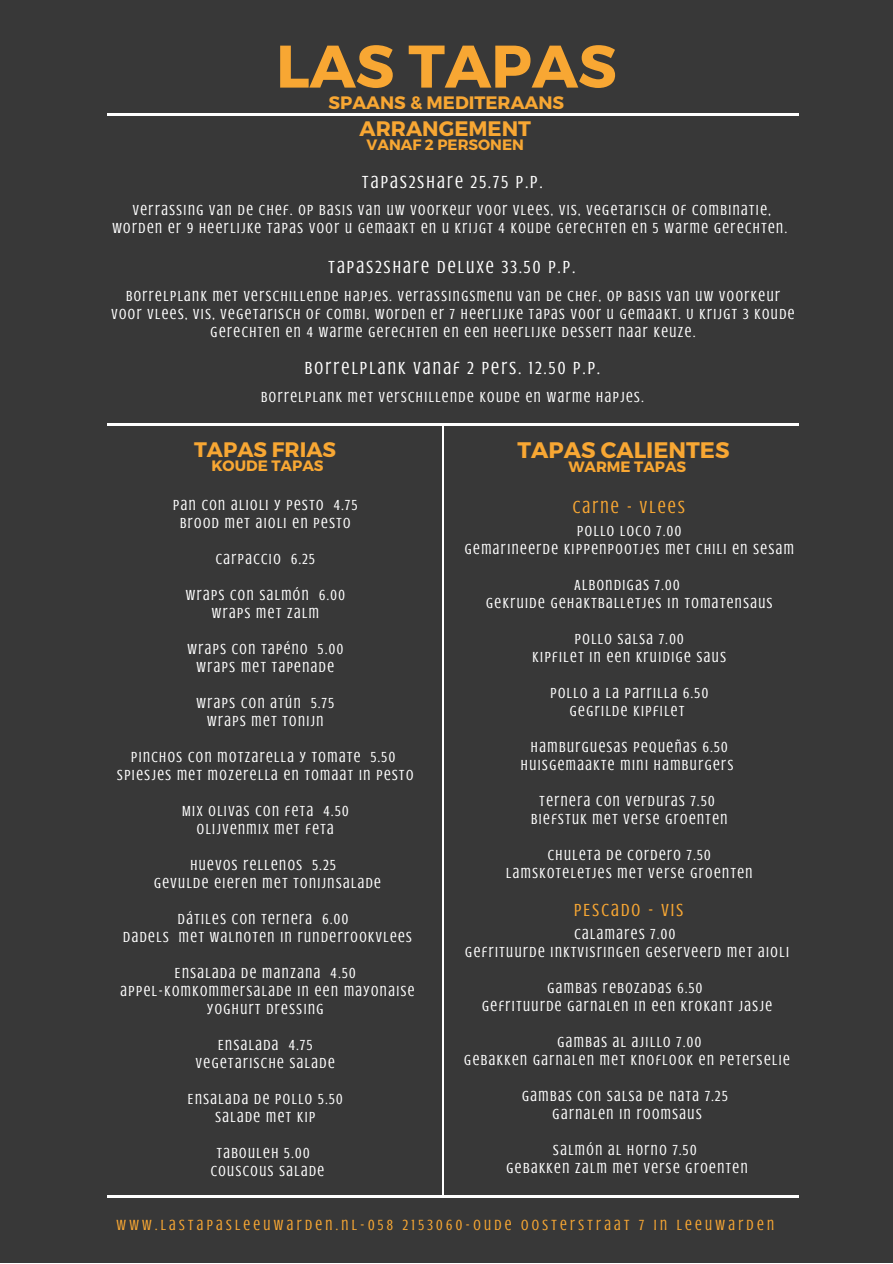
<style>
.page{position:relative;width:893px;height:1264px;background:#fff}
.page>*{position:absolute;margin:0;border:0;box-sizing:border-box;transform-origin:0 0}
.t1{font:700 60px "Montserrat";color:#f8a733}
.t2{font:700 22.5px "Montserrat";color:#f8a733}
.t3{font:700 21px "Montserrat";color:#f8a733}
.t4{font:18px "Crushed";letter-spacing:.12em;color:#fff}
.t5{font:18px "Crushed";letter-spacing:.12em;color:#f8a733}
.t6{font:700 18px "Montserrat";color:#f8a733}
.t7{font:15.15px "Crushed";letter-spacing:.22em;color:#f8a733}
.t8{font:15px/18px "Crushed";letter-spacing:.1em;color:#fff;text-align:center}
.t9{font:700 15px "Montserrat";color:#f8a733}
</style>
<div class="page">
<div style="left:0;top:0;width:892px;height:1262px;background:#383838"></div>
<hr style="left:107px;top:423px;width:691px;height:3px;background:#fff">
<hr style="left:442px;top:425px;width:1px;height:772px;background:#fff">
<hr style="left:107px;top:1195px;width:691px;height:3px;background:#fff">
<hr style="left:107px;top:113px;width:691px;height:2px;background:#fff">
<h1 class="t1" style="left:276px;top:27px;width:342px">LAS TAPAS</h1>
<p class="t6" style="left:328px;top:91px;width:237px">SPAANS &amp; MEDITERAANS</p>
<h3 class="t3" style="left:359px;top:114px;width:173px">ARRANGEMENT</h3>
<p class="t9" style="left:366px;top:135px;width:159px">VANAF 2 PERSONEN</p>
<p class="t4" style="left:362px;top:172px;width:182px">TAPAS2SHARE 25.75 P.P.</p>
<p class="t8" style="left:112px;top:201px;width:676px">VERRASSING VAN DE CHEF. OP BASIS VAN UW VOORKEUR VOOR VLEES, VIS, VEGETARISCH OF COMBINATIE,<br>WORDEN ER 9 HEERLIJKE TAPAS VOOR U GEMAAKT EN U KRIJGT 4 KOUDE GERECHTEN EN 5 WARME GERECHTEN.</p>
<p class="t4" style="left:328px;top:257px;width:248px">TAPAS2SHARE DELUXE 33.50 P.P.</p>
<p class="t8" style="left:111px;top:287px;width:684px">BORRELPLANK MET VERSCHILLENDE HAPJES. VERRASSINGSMENU VAN DE CHEF, OP BASIS VAN UW VOORKEUR<br>VOOR VLEES, VIS, VEGETARISCH OF COMBI, WORDEN ER 7 HEERLIJKE TAPAS VOOR U GEMAAKT. U KRIJGT 3 KOUDE<br>GERECHTEN EN 4 WARME GERECHTEN EN EEN HEERLIJKE DESSERT NAAR KEUZE.</p>
<p class="t4" style="left:305px;top:358px;width:296px">BORRELPLANK VANAF 2 PERS. 12.50 P.P.</p>
<p class="t8" style="left:261px;top:387px;width:384px">BORRELPLANK MET VERSCHILLENDE KOUDE EN WARME HAPJES.</p>
<h2 class="t2" style="left:517px;top:435px;width:213px">TAPAS CALIENTES</h2>
<p class="t9" style="left:568px;top:457px;width:119px">WARME TAPAS</p>
<p class="t8" style="left:173px;top:496px;width:186px">PAN CON ALIOLI Y PESTO 4.75<br>BROOD MET AIOLI EN PESTO</p>
<p class="t8" style="left:216px;top:550px;width:101px">CARPACCIO 6.25</p>
<p class="t8" style="left:186px;top:586px;width:161px">WRAPS CON SALMÓN 6.00<br>WRAPS MET ZALM</p>
<p class="t8" style="left:187px;top:640px;width:157px">WRAPS CON TAPÉNO 5.00<br>WRAPS MET TAPENADE</p>
<p class="t8" style="left:196px;top:694px;width:139px">WRAPS CON ATÚN 5.75<br>WRAPS MET TONIJN</p>
<p class="t8" style="left:117px;top:747px;width:297px">PINCHOS CON MOTZARELLA Y TOMATE 5.50<br>SPIESJES MET MOZERELLA EN TOMAAT IN PESTO</p>
<p class="t8" style="left:182px;top:801px;width:168px">MIX OLIVAS CON FETA 4.50<br>OLIJVENMIX MET FETA</p>
<p class="t8" style="left:154px;top:855px;width:228px">HUEVOS RELLENOS 5.25<br>GEVULDE EIEREN MET TONIJNSALADE</p>
<p class="t8" style="left:123px;top:909px;width:290px">DÁTILES CON TERNERA 6.00<br>DADELS MET WALNOTEN IN RUNDERROOKVLEES</p>
<p class="t8" style="left:120px;top:963px;width:296px">ENSALADA DE MANZANA 4.50<br>APPEL-KOMKOMMERSALADE IN EEN MAYONAISE<br>YOGHURT DRESSING</p>
<p class="t8" style="left:196px;top:1035px;width:140px">ENSALADA 4.75<br>VEGETARISCHE SALADE</p>
<p class="t8" style="left:188px;top:1089px;width:156px">ENSALADA DE POLLO 5.50<br>SALADE MET KIP</p>
<p class="t8" style="left:211px;top:1143px;width:115px">TABOULEH 5.00<br>COUSCOUS SALADE</p>
<h3 class="t3" style="left:194px;top:435px;width:143px">TAPAS FRIAS</h3>
<p class="t9" style="left:211px;top:456px;width:114px">KOUDE TAPAS</p>
<p class="t5" style="left:572px;top:497px;width:113px">CARNE - VLEES</p>
<p class="t8" style="left:464px;top:522px;width:330px">POLLO LOCO 7.00<br>GEMARINEERDE KIPPENPOOTJES MET CHILI EN SESAM</p>
<p class="t8" style="left:486px;top:576px;width:288px">ALBONDIGAS 7.00<br>GEKRUIDE GEHAKTBALLETJES IN TOMATENSAUS</p>
<p class="t8" style="left:532px;top:630px;width:195px">POLLO SALSA 7.00<br>KIPFILET IN EEN KRUIDIGE SAUS</p>
<p class="t8" style="left:550px;top:684px;width:159px">POLLO A LA PARRILLA 6.50<br>GEGRILDE KIPFILET</p>
<p class="t8" style="left:521px;top:738px;width:214px">HAMBURGUESAS PEQUEÑAS 6.50<br>HUISGEMAAKTE MINI HAMBURGERS</p>
<p class="t8" style="left:531px;top:792px;width:198px">TERNERA CON VERDURAS 7.50<br>BIEFSTUK MET VERSE GROENTEN</p>
<p class="t8" style="left:506px;top:846px;width:248px">CHULETA DE CORDERO 7.50<br>LAMSKOTELETJES MET VERSE GROENTEN</p>
<p class="t5" style="left:574px;top:899px;width:111px">PESCADO - VIS</p>
<p class="t8" style="left:465px;top:925px;width:325px">CALAMARES 7.00<br>GEFRITUURDE INKTVISRINGEN GESERVEERD MET AIOLI</p>
<p class="t8" style="left:482px;top:979px;width:291px">GAMBAS REBOZADAS 6.50<br>GEFRITUURDE GARNALEN IN EEN KROKANT JASJE</p>
<p class="t8" style="left:464px;top:1033px;width:327px">GAMBAS AL AJILLO 7.00<br>GEBAKKEN GARNALEN MET KNOFLOOK EN PETERSELIE</p>
<p class="t8" style="left:522px;top:1086px;width:207px">GAMBAS CON SALSA DE NATA 7.25<br>GARNALEN IN ROOMSAUS</p>
<p class="t8" style="left:506px;top:1140px;width:243px">SALMÓN AL HORNO 7.50<br>GEBAKKEN ZALM MET VERSE GROENTEN</p>
<p class="t7" style="left:116px;top:1216px;width:659px">WWW.LASTAPASLEEUWARDEN.NL-058 2153060-OUDE OOSTERSTRAAT 7 IN LEEUWARDEN</p>
</div>
